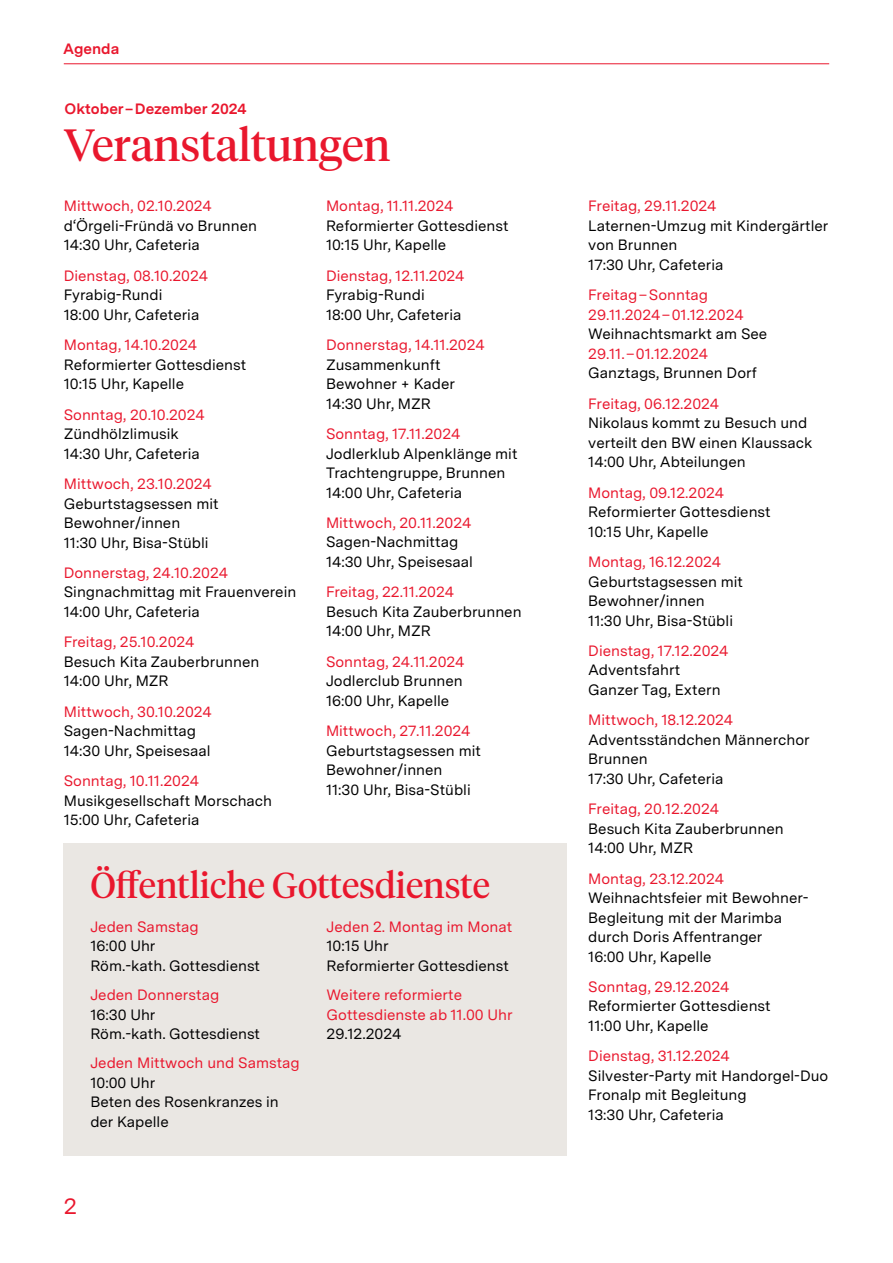
<style>
.page{position:relative;width:893px;height:1263px;background:#fff}
.page>*{position:absolute;margin:0;border:0;box-sizing:border-box;transform-origin:0 0}
.t1{font:45px "Tiempos Headline";color:#e9172d}
.t2{font:36px "Tiempos Headline";color:#e9172d}
.t3{font:22.5px "Messina Sans";color:#e9172d}
.t4{font:15px/19.5px "Messina Sans";color:#000001}
.t5{font:15px/19.5px "Messina Sans";color:#e9172d}
.t6{font:700 15px "Messina Sans";color:#e9172d}
</style>
<div class="page">
<hr style="left:64px;top:63px;width:765px;height:1px;background:#e9172d">
<hr style="left:892px;top:0;width:1px;height:1263px;background:#eae7e3">
<div style="left:64px;top:844px;width:503px;height:312px;background:#eae7e3"></div>
<p class="t6" style="left:63px;top:37px;width:58px">Agenda</p>
<p class="t6" style="left:64px;top:98px;width:184px">Oktober–Dezember 2024</p>
<h1 class="t1" style="left:64px;top:118px;width:328px">Veranstaltungen</h1>
<p class="t5" style="left:64px;top:196px;width:150px">Mittwoch, 02.10.2024</p>
<p class="t4" style="left:64px;top:216px;width:195px">d‘Örgeli-Fründä vo Brunnen<br>14:30 Uhr, Cafeteria</p>
<p class="t5" style="left:64px;top:266px;width:146px">Dienstag, 08.10.2024</p>
<p class="t4" style="left:64px;top:285px;width:137px">Fyrabig-Rundi<br>18:00 Uhr, Cafeteria</p>
<p class="t5" style="left:64px;top:335px;width:135px">Montag, 14.10.2024</p>
<p class="t4" style="left:64px;top:355px;width:184px">Reformierter Gottesdienst<br>10:15 Uhr, Kapelle</p>
<p class="t5" style="left:64px;top:404px;width:143px">Sonntag, 20.10.2024</p>
<p class="t4" style="left:64px;top:424px;width:138px">Zündhölzlimusik<br>14:30 Uhr, Cafeteria</p>
<p class="t5" style="left:64px;top:474px;width:150px">Mittwoch, 23.10.2024</p>
<p class="t4" style="left:64px;top:493px;width:156px">Geburtstagsessen mit<br>Bewohner/innen<br>11:30 Uhr, Bisa-Stübli</p>
<p class="t5" style="left:64px;top:563px;width:166px">Donnerstag, 24.10.2024</p>
<p class="t4" style="left:64px;top:582px;width:234px">Singnachmittag mit Frauenverein<br>14:00 Uhr, Cafeteria</p>
<p class="t5" style="left:64px;top:632px;width:132px">Freitag, 25.10.2024</p>
<p class="t4" style="left:64px;top:652px;width:197px">Besuch Kita Zauberbrunnen<br>14:00 Uhr, MZR</p>
<p class="t5" style="left:64px;top:701px;width:150px">Mittwoch, 30.10.2024</p>
<p class="t4" style="left:64px;top:721px;width:148px">Sagen-Nachmittag<br>14:30 Uhr, Speisesaal</p>
<p class="t5" style="left:64px;top:771px;width:137px">Sonntag, 10.11.2024</p>
<p class="t4" style="left:64px;top:790px;width:210px">Musikgesellschaft Morschach<br>15:00 Uhr, Cafeteria</p>
<p class="t5" style="left:326px;top:196px;width:129px">Montag, 11.11.2024</p>
<p class="t4" style="left:326px;top:216px;width:184px">Reformierter Gottesdienst<br>10:15 Uhr, Kapelle</p>
<p class="t5" style="left:326px;top:266px;width:140px">Dienstag, 12.11.2024</p>
<p class="t4" style="left:326px;top:285px;width:137px">Fyrabig-Rundi<br>18:00 Uhr, Cafeteria</p>
<p class="t5" style="left:326px;top:335px;width:160px">Donnerstag, 14.11.2024</p>
<p class="t4" style="left:326px;top:354px;width:130px">Zusammenkunft<br>Bewohner + Kader<br>14:30 Uhr, MZR</p>
<p class="t5" style="left:326px;top:424px;width:136px">Sonntag, 17.11.2024</p>
<p class="t4" style="left:326px;top:443px;width:193px">Jodlerklub Alpenklänge mit<br>Trachtengruppe, Brunnen<br>14:00 Uhr, Cafeteria</p>
<p class="t5" style="left:326px;top:513px;width:147px">Mittwoch, 20.11.2024</p>
<p class="t4" style="left:326px;top:532px;width:148px">Sagen-Nachmittag<br>14:30 Uhr, Speisesaal</p>
<p class="t5" style="left:326px;top:582px;width:130px">Freitag, 22.11.2024</p>
<p class="t4" style="left:326px;top:602px;width:197px">Besuch Kita Zauberbrunnen<br>14:00 Uhr, MZR</p>
<p class="t5" style="left:326px;top:651px;width:140px">Sonntag, 24.11.2024</p>
<p class="t4" style="left:326px;top:671px;width:138px">Jodlerclub Brunnen<br>16:00 Uhr, Kapelle</p>
<p class="t5" style="left:326px;top:721px;width:146px">Mittwoch, 27.11.2024</p>
<p class="t4" style="left:326px;top:740px;width:156px">Geburtstagsessen mit<br>Bewohner/innen<br>11:30 Uhr, Bisa-Stübli</p>
<h2 class="t2" style="left:90px;top:863px;width:401px">Öffentliche Gottesdienste</h2>
<p class="t5" style="left:90px;top:917px;width:110px">Jeden Samstag</p>
<p class="t4" style="left:90px;top:936px;width:171px">16:00 Uhr<br>Röm.-kath. Gottesdienst</p>
<p class="t5" style="left:90px;top:985px;width:130px">Jeden Donnerstag</p>
<p class="t4" style="left:90px;top:1004px;width:171px">16:30 Uhr<br>Röm.-kath. Gottesdienst</p>
<p class="t5" style="left:90px;top:1053px;width:211px">Jeden Mittwoch und Samstag</p>
<p class="t4" style="left:90px;top:1073px;width:190px">10:00 Uhr<br>Beten des Rosenkranzes in der Kapelle</p>
<h3 class="t3" style="left:64px;top:1191px;width:15px">2</h3>
<p class="t5" style="left:326px;top:917px;width:187px">Jeden 2. Montag im Monat</p>
<p class="t4" style="left:326px;top:936px;width:184px">10:15 Uhr<br>Reformierter Gottesdienst</p>
<p class="t5" style="left:326px;top:985px;width:188px">Weitere reformierte<br>Gottesdienste ab 11.00 Uhr</p>
<p class="t4" style="left:326px;top:1024px;width:76px">29.12.2024</p>
<p class="t5" style="left:588px;top:196px;width:130px">Freitag, 29.11.2024</p>
<p class="t4" style="left:588px;top:216px;width:242px">Laternen-Umzug mit Kindergärtler von Brunnen<br>17:30 Uhr, Cafeteria</p>
<p class="t5" style="left:588px;top:285px;width:157px">Freitag–Sonntag<br>29.11.2024–01.12.2024</p>
<p class="t4" style="left:588px;top:324px;width:181px">Weihnachtsmarkt am See</p>
<p class="t5" style="left:588px;top:344px;width:121px">29.11.–01.12.2024</p>
<p class="t4" style="left:588px;top:363px;width:170px">Ganztags, Brunnen Dorf</p>
<p class="t5" style="left:588px;top:394px;width:132px">Freitag, 06.12.2024</p>
<p class="t4" style="left:588px;top:413px;width:226px">Nikolaus kommt zu Besuch und verteilt den BW einen Klaussack<br>14:00 Uhr, Abteilungen</p>
<p class="t5" style="left:588px;top:482px;width:138px">Montag, 09.12.2024</p>
<p class="t4" style="left:588px;top:502px;width:184px">Reformierter Gottesdienst<br>10:15 Uhr, Kapelle</p>
<p class="t5" style="left:588px;top:552px;width:135px">Montag, 16.12.2024</p>
<p class="t4" style="left:588px;top:571px;width:156px">Geburtstagsessen mit<br>Bewohner/innen<br>11:30 Uhr, Bisa-Stübli</p>
<p class="t5" style="left:588px;top:641px;width:142px">Dienstag, 17.12.2024</p>
<p class="t4" style="left:588px;top:660px;width:134px">Adventsfahrt<br>Ganzer Tag, Extern</p>
<p class="t5" style="left:588px;top:710px;width:147px">Mittwoch, 18.12.2024</p>
<p class="t4" style="left:588px;top:730px;width:223px">Adventsständchen Männerchor<br>Brunnen<br>17:30 Uhr, Cafeteria</p>
<p class="t5" style="left:588px;top:799px;width:132px">Freitag, 20.12.2024</p>
<p class="t4" style="left:588px;top:818px;width:197px">Besuch Kita Zauberbrunnen<br>14:00 Uhr, MZR</p>
<p class="t5" style="left:588px;top:868px;width:137px">Montag, 23.12.2024</p>
<p class="t4" style="left:588px;top:888px;width:222px">Weihnachtsfeier mit Bewohner-<br>Begleitung mit der Marimba durch Doris Affentranger<br>16:00 Uhr, Kapelle</p>
<p class="t5" style="left:588px;top:977px;width:143px">Sonntag, 29.12.2024</p>
<p class="t4" style="left:588px;top:996px;width:184px">Reformierter Gottesdienst<br>11:00 Uhr, Kapelle</p>
<p class="t5" style="left:588px;top:1046px;width:143px">Dienstag, 31.12.2024</p>
<p class="t4" style="left:588px;top:1066px;width:242px">Silvester-Party mit Handorgel-Duo<br>Fronalp mit Begleitung<br>13:30 Uhr, Cafeteria</p>
</div>
